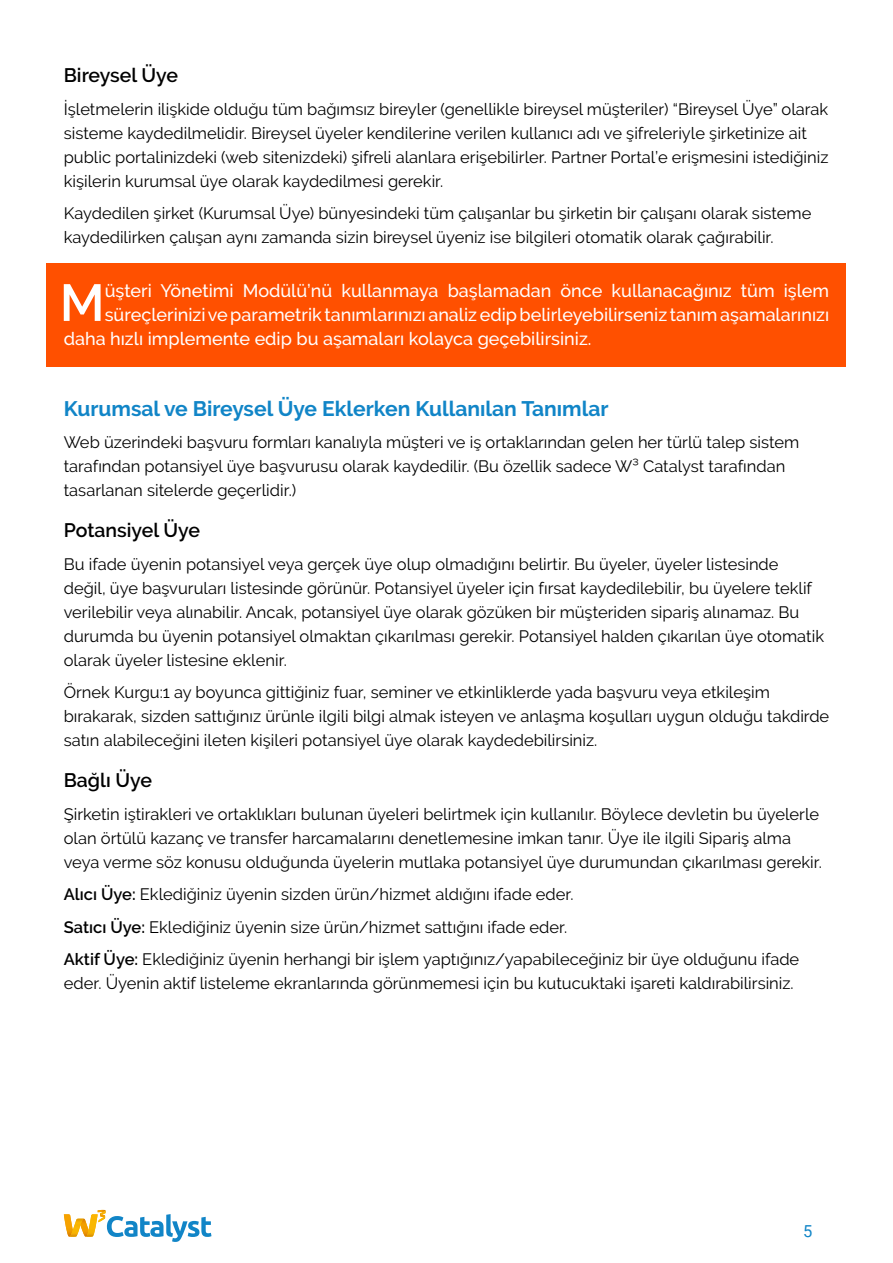
<style>
.page{position:relative;width:893px;height:1263px;background:#fff}
.page>*{position:absolute;margin:0;border:0;box-sizing:border-box;transform-origin:0 0}
.t1{font:600 51.75px "Raleway";color:#fff}
.t2{font:700 21px "Raleway";color:#1185c7}
.t3{font:600 19.5px "Raleway";color:#000}
.t4{font:500 18px "Raleway";color:#fff}
.t5{font:16.5px/24px "Raleway";color:#000}
.t6{font:16.5px "Roboto";color:#1185c7}
.s1{font-weight:600}
</style>
<div class="page">
<svg style="left:64px;top:1209px;width:147px;height:33px"></svg>
<div style="left:47px;top:263px;width:799px;height:103px;background:#ff5000"></div>
<p class="t3" style="left:64px;top:64px;width:116px">Bireysel Üye</p>
<p class="t5" style="left:64px;top:97px;width:766px">İşletmelerin ilişkide olduğu tüm bağımsız bireyler (genellikle bireysel müşteriler) “Bireysel Üye” olarak sisteme kaydedilmelidir. Bireysel üyeler kendilerine verilen kullanıcı adı ve şifreleriyle şirketinize ait public portalinizdeki (web sitenizdeki) şifreli alanlara erişebilirler. Partner Portal’e erişmesini istediğiniz kişilerin kurumsal üye olarak kaydedilmesi gerekir.</p>
<p class="t5" style="left:64px;top:201px;width:749px">Kaydedilen şirket (Kurumsal Üye) bünyesindeki tüm çalışanlar bu şirketin bir çalışanı olarak sisteme kaydedilirken çalışan aynı zamanda sizin bireysel üyeniz ise bilgileri otomatik olarak çağırabilir.</p>
<h1 class="t1" style="left:60px;top:273px;width:47px">M</h1>
<p class="t4" style="left:105px;top:280px;width:726px">üşteri Yönetimi Modülü’nü kullanmaya başlamadan önce kullanacağınız tüm işlem</p>
<p class="t4" style="left:105px;top:304px;width:726px">süreçlerinizi ve parametrik tanımlarınızı analiz edip belirleyebilirseniz tanım aşamalarınızı</p>
<p class="t4" style="left:64px;top:328px;width:529px">daha hızlı implemente edip bu aşamaları kolayca geçebilirsiniz.</p>
<p class="t2" style="left:64px;top:396px;width:546px">Kurumsal ve Bireysel Üye Eklerken Kullanılan Tanımlar</p>
<p class="t5" style="left:64px;top:430px;width:737px">Web üzerindeki başvuru formları kanalıyla müşteri ve iş ortaklarından gelen her türlü talep sistem tarafından potansiyel üye başvurusu olarak kaydedilir. (Bu özellik sadece W³ Catalyst tarafından tasarlanan sitelerde geçerlidir.)</p>
<p class="t3" style="left:64px;top:519px;width:138px">Potansiyel Üye</p>
<p class="t5" style="left:64px;top:552px;width:762px">Bu ifade üyenin potansiyel veya gerçek üye olup olmadığını belirtir. Bu üyeler, üyeler listesinde değil, üye başvuruları listesinde görünür. Potansiyel üyeler için fırsat kaydedilebilir, bu üyelere teklif verilebilir veya alınabilir. Ancak, potansiyel üye olarak gözüken bir müşteriden sipariş alınamaz. Bu durumda bu üyenin potansiyel olmaktan çıkarılması gerekir. Potansiyel halden çıkarılan üye otomatik olarak üyeler listesine eklenir.</p>
<p class="t5" style="left:64px;top:680px;width:767px">Örnek Kurgu:1 ay boyunca gittiğiniz fuar, seminer ve etkinliklerde yada başvuru veya etkileşim bırakarak, sizden sattığınız ürünle ilgili bilgi almak isteyen ve anlaşma koşulları uygun olduğu takdirde satın alabileceğini ileten kişileri potansiyel üye olarak kaydedebilirsiniz.</p>
<p class="t3" style="left:64px;top:769px;width:90px">Bağlı Üye</p>
<p class="t5" style="left:64px;top:802px;width:760px">Şirketin iştirakleri ve ortaklıkları bulunan üyeleri belirtmek için kullanılır. Böylece devletin bu üyelerle olan örtülü kazanç ve transfer harcamalarını denetlemesine imkan tanır. Üye ile ilgili Sipariş alma veya verme söz konusu olduğunda üyelerin mutlaka potansiyel üye durumundan çıkarılması gerekir.</p>
<p class="t5" style="left:64px;top:878px;width:737px;line-height:32.5px"><span class="s1">Alıcı Üye:</span> Eklediğiniz üyenin sizden ürün/hizmet aldığını ifade eder.<br><span class="s1">Satıcı Üye:</span> Eklediğiniz üyenin size ürün/hizmet sattığını ifade eder.<br><span class="s1">Aktif Üye:</span> Eklediğiniz üyenin herhangi bir işlem yaptığınız/yapabileceğiniz bir üye olduğunu ifade</p>
<p class="t5" style="left:64px;top:971px;width:731px">eder. Üyenin aktif listeleme ekranlarında görünmemesi için bu kutucuktaki işareti kaldırabilirsiniz.</p>
<p class="t6" style="left:803px;top:1220px;width:11px">5</p>
</div>
